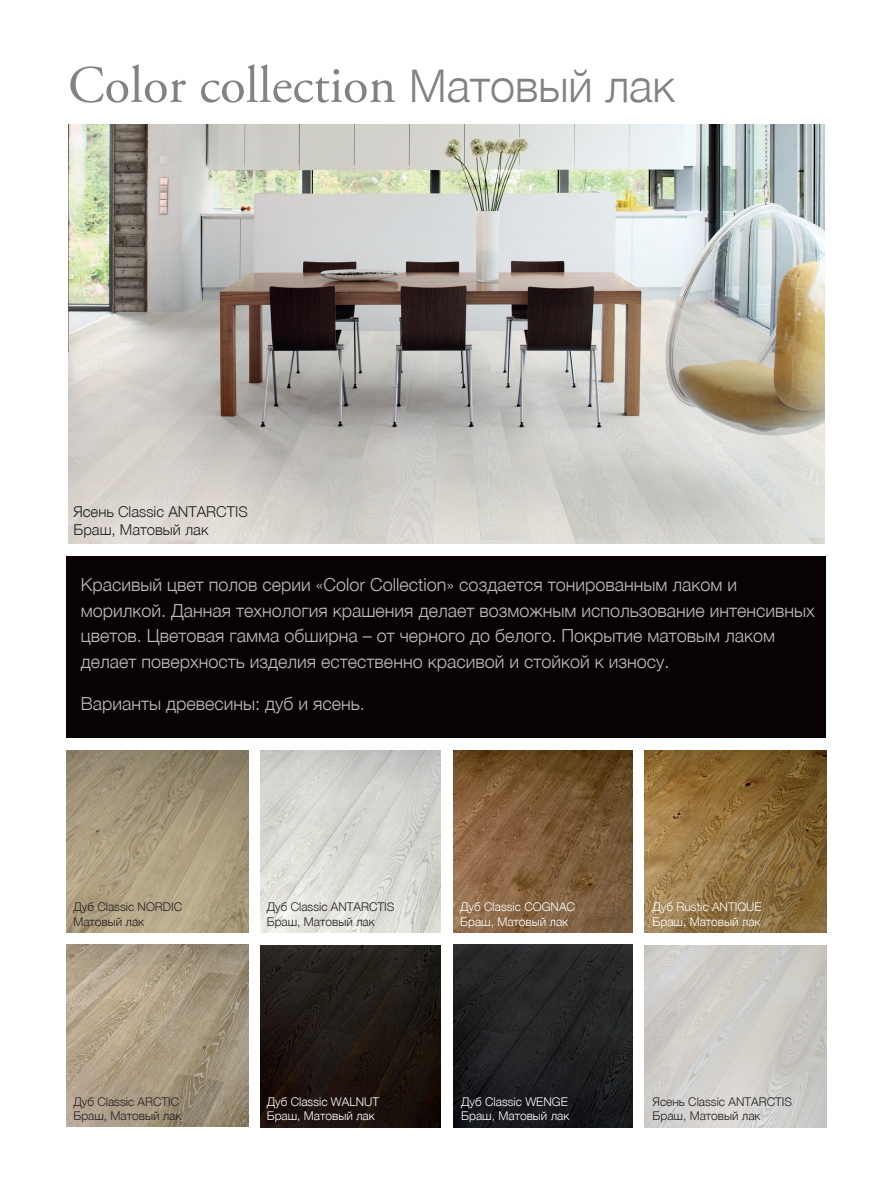
<style>
.page{position:relative;width:893px;height:1191px;background:#fff}
.page>*{position:absolute;margin:0;border:0;box-sizing:border-box;transform-origin:0 0}
.otsikko{font:52.5px "Adobe Garamond Pro";color:#808285}
.leipis{font:300 18px/25.5px "Helvetica Neue LTCYR";color:#bcbdc0}
.t1{font:300 15px "Helvetica Neue LTCYR";color:#231f20}
.t2{font:300 12px "Helvetica Neue LTCYR";color:#231f20}
.t3{font:300 12px "Helvetica Neue LTCYR";color:#fff}
.s1{font-family:"Helvetica Neue LTCYR";font-weight:300;font-size:45px}
</style>
<div class="page">
<div style="left:67px;top:556px;width:759px;height:182px;background:#080302"></div>
<img style="left:68px;top:125px;width:757px;height:418px">
<img style="left:67px;top:944px;width:182px;height:182px">
<img style="left:67px;top:750px;width:182px;height:182px">
<img style="left:453px;top:750px;width:179px;height:182px">
<img style="left:453px;top:944px;width:179px;height:183px">
<img style="left:260px;top:945px;width:180px;height:182px">
<img style="left:644px;top:750px;width:182px;height:182px">
<img style="left:644px;top:945px;width:182px;height:182px">
<img style="left:260px;top:750px;width:180px;height:182px">
<p class="otsikko" style="left:68px;top:54px;width:609px">Color collection <span class="s1">Матовый лак</span></p>
<p class="t1" style="left:73px;top:503px;width:176px">Ясень Classic ANTARCTIS</p>
<p class="t1" style="left:73px;top:521px;width:137px">Браш, Матовый лак</p>
<p class="leipis" style="left:81px;top:572px;width:736px">Красивый цвет полов серии «Color Collection» создается тонированным лаком и морилкой. Данная технология крашения делает возможным использование интенсивных цветов. Цветовая гамма обширна – от черного до белого. Покрытие матовым лаком делает поверхность изделия естественно красивой и стойкой к износу.</p>
<p class="leipis" style="left:81px;top:691px;width:286px">Варианты древесины: дуб и ясень.</p>
<p class="t2" style="left:73px;top:900px;width:110px">Дуб Classic NORDIC</p>
<p class="t2" style="left:73px;top:915px;width:72px">Матовый лак</p>
<p class="t2" style="left:73px;top:1094px;width:108px">Дуб Classic ARCTIC</p>
<p class="t2" style="left:73px;top:1109px;width:110px">Браш, Матовый лак</p>
<p class="t2" style="left:267px;top:900px;width:129px">Дуб Classic ANTARCTIS</p>
<p class="t2" style="left:267px;top:915px;width:110px">Браш, Матовый лак</p>
<p class="t3" style="left:460px;top:900px;width:116px">Дуб Classic COGNAC</p>
<p class="t3" style="left:460px;top:915px;width:110px">Браш, Матовый лак</p>
<p class="t3" style="left:267px;top:1095px;width:114px">Дуб Classic WALNUT</p>
<p class="t3" style="left:267px;top:1109px;width:110px">Браш, Матовый лак</p>
<p class="t3" style="left:461px;top:1095px;width:108px">Дуб Classic WENGE</p>
<p class="t3" style="left:461px;top:1109px;width:110px">Браш, Матовый лак</p>
<p class="t3" style="left:652px;top:900px;width:111px">Дуб Rustic ANTIQUE</p>
<p class="t3" style="left:652px;top:915px;width:110px">Браш, Матовый лак</p>
<p class="t2" style="left:652px;top:1095px;width:141px">Ясень Classic ANTARCTIS</p>
<p class="t2" style="left:652px;top:1109px;width:110px">Браш, Матовый лак</p>
</div>
